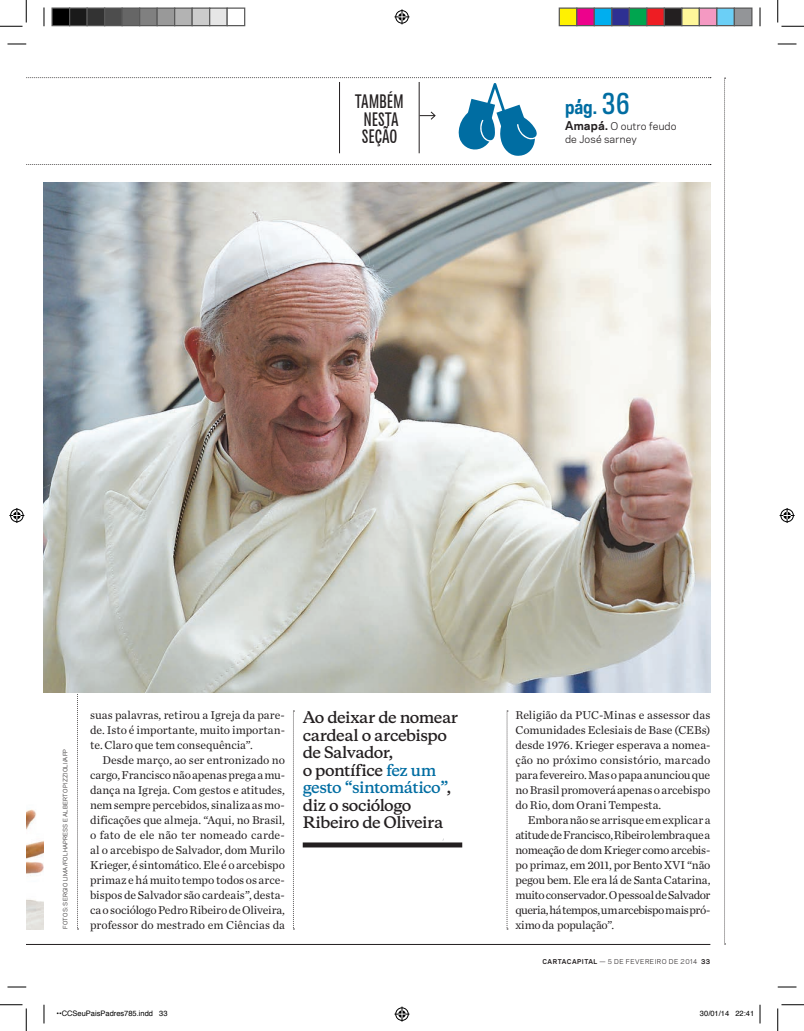
<style>
.page{position:relative;width:804px;height:1031px;background:#fff}
.page>*{position:absolute;margin:0;border:0;box-sizing:border-box;transform-origin:0 0}
.t1{font:19.38px/17.5px "Chartwell Bars";letter-spacing:-.005em;color:#231f20;text-align:center}
.t2{font:700 18.75px "Galaxie Polaris Condensed";color:#006da2}
.t3{font:600 15px/17.5px "Galaxie Copernicus";letter-spacing:-.035em;color:#231f20}
.t4{font:11.88px/15px "Chronicle Text G1";letter-spacing:-.005em;color:#231f20;text-align:justify}
.t5{font:10px/12.5px "Galaxie Polaris";letter-spacing:.02em;color:#231f20}
.t6{font:7.5px "Helvetica";color:#000}
.t7{font:6.25px "Galaxie Polaris";letter-spacing:.08em;color:#231f20}
.t8{font:5.62px "Galaxie Polaris";letter-spacing:.03em;color:#231f20}
.s1{font-weight:500;font-size:27.5px}
.s2{font-weight:700;font-size:11.25px}
.s3{color:#006da2}
.s4{font-weight:700}
</style>
<div class="page">
<svg style="left:26px;top:164px;width:685px;height:1px"></svg>
<svg style="left:724px;top:78px;width:1px;height:866px"></svg>
<svg style="left:77px;top:692px;width:2px;height:237px"></svg>
<svg style="left:293px;top:710px;width:1px;height:219px"></svg>
<svg style="left:506px;top:710px;width:2px;height:219px"></svg>
<div style="left:303px;top:842px;width:159px;height:5px;background:#231f20"></div>
<img style="left:44px;top:183px;width:666px;height:509px">
<svg style="left:26px;top:77px;width:685px;height:79px"></svg>
<hr style="left:26px;top:944px;width:684px;height:1px;background:#231f20">
<img style="left:26px;top:809px;width:18px;height:120px">
<svg style="left:8px;top:43px;width:18px;height:2px"></svg>
<svg style="left:777px;top:43px;width:19px;height:2px"></svg>
<svg style="left:8px;top:986px;width:18px;height:1px"></svg>
<svg style="left:777px;top:986px;width:19px;height:1px"></svg>
<svg style="left:43px;top:7px;width:2px;height:19px"></svg>
<svg style="left:43px;top:1004px;width:2px;height:19px"></svg>
<svg style="left:759px;top:7px;width:2px;height:19px"></svg>
<svg style="left:759px;top:1004px;width:2px;height:19px"></svg>
<svg style="left:0;top:0;width:27px;height:27px"></svg>
<svg style="left:0;top:1004px;width:27px;height:26px"></svg>
<svg style="left:777px;top:0;width:27px;height:27px"></svg>
<svg style="left:777px;top:1004px;width:27px;height:26px"></svg>
<svg style="left:394px;top:9px;width:15px;height:15px"></svg>
<svg style="left:394px;top:1006px;width:15px;height:15px"></svg>
<svg style="left:9px;top:508px;width:15px;height:15px"></svg>
<svg style="left:779px;top:508px;width:15px;height:15px"></svg>
<div style="left:52px;top:8px;width:18px;height:18px;background:#000"></div>
<div style="left:51px;top:7px;width:19px;height:19px;border:1px solid #595959"></div>
<div style="left:70px;top:8px;width:17px;height:18px;background:#1a1a1a"></div>
<div style="left:69px;top:7px;width:19px;height:19px;border:1px solid #595959"></div>
<div style="left:87px;top:8px;width:18px;height:18px;background:#333"></div>
<div style="left:86px;top:7px;width:19px;height:19px;border:1px solid #595959"></div>
<div style="left:105px;top:8px;width:17px;height:18px;background:#4d4d4d"></div>
<div style="left:104px;top:7px;width:19px;height:19px;border:1px solid #595959"></div>
<div style="left:122px;top:8px;width:18px;height:18px;background:#666"></div>
<div style="left:121px;top:7px;width:19px;height:19px;border:1px solid #595959"></div>
<div style="left:140px;top:8px;width:17px;height:18px;background:#808080"></div>
<div style="left:139px;top:7px;width:19px;height:19px;border:1px solid #595959"></div>
<div style="left:157px;top:8px;width:18px;height:18px;background:#999"></div>
<div style="left:156px;top:7px;width:19px;height:19px;border:1px solid #595959"></div>
<div style="left:175px;top:8px;width:17px;height:18px;background:#b3b3b3"></div>
<div style="left:174px;top:7px;width:19px;height:19px;border:1px solid #595959"></div>
<div style="left:192px;top:8px;width:18px;height:18px;background:#ccc"></div>
<div style="left:191px;top:7px;width:19px;height:19px;border:1px solid #595959"></div>
<div style="left:210px;top:8px;width:17px;height:18px;background:#e6e6e6"></div>
<div style="left:209px;top:7px;width:19px;height:19px;border:1px solid #595959"></div>
<div style="left:226px;top:7px;width:19px;height:19px;border:1px solid #595959"></div>
<div style="left:559px;top:8px;width:18px;height:18px;background:#fff101"></div>
<div style="left:558px;top:7px;width:19px;height:19px;border:1px solid #595959"></div>
<div style="left:577px;top:8px;width:17px;height:18px;background:#ed028c"></div>
<div style="left:576px;top:7px;width:19px;height:19px;border:1px solid #595959"></div>
<div style="left:594px;top:8px;width:18px;height:18px;background:#00aeef"></div>
<div style="left:593px;top:7px;width:19px;height:19px;border:1px solid #595959"></div>
<div style="left:612px;top:8px;width:17px;height:18px;background:#2e3092"></div>
<div style="left:611px;top:7px;width:19px;height:19px;border:1px solid #595959"></div>
<div style="left:629px;top:8px;width:18px;height:18px;background:#00a54f"></div>
<div style="left:628px;top:7px;width:19px;height:19px;border:1px solid #595959"></div>
<div style="left:647px;top:8px;width:17px;height:18px;background:#ee1d23"></div>
<div style="left:646px;top:7px;width:19px;height:19px;border:1px solid #595959"></div>
<div style="left:664px;top:8px;width:18px;height:18px;background:#231f20"></div>
<div style="left:663px;top:7px;width:19px;height:19px;border:1px solid #595959"></div>
<div style="left:682px;top:8px;width:17px;height:18px;background:#fff79a"></div>
<div style="left:681px;top:7px;width:19px;height:19px;border:1px solid #595959"></div>
<div style="left:699px;top:8px;width:18px;height:18px;background:#f499c2"></div>
<div style="left:698px;top:7px;width:19px;height:19px;border:1px solid #595959"></div>
<div style="left:717px;top:8px;width:17px;height:18px;background:#6bcff6"></div>
<div style="left:716px;top:7px;width:19px;height:19px;border:1px solid #595959"></div>
<div style="left:734px;top:8px;width:18px;height:18px;background:#939598"></div>
<div style="left:733px;top:7px;width:19px;height:19px;border:1px solid #595959"></div>
<h1 class="t1" style="left:355px;top:92px;width:50px">TAMBÉM<br>NESTA<br>SEÇÃO</h1>
<h2 class="t2" style="left:565px;top:94px;width:66px">pág. <span class="s1">36</span></h2>
<p class="t5" style="left:565px;top:120px;width:113px"><span class="s2">Amapá.</span> O outro feudo de José sarney</p>
<p class="t8" style="left:61px;top:928px;width:181px;rotate:-90deg">FOTOS: SERGIO LIMA/FOLHAPRESS E ALBERTO PIZZIOLI/AFP</p>
<p class="t4" style="left:90px;top:707px;width:196px">suas palavras, retirou a Igreja da pare&shy;de. Isto é importante, muito importan&shy;te. Claro que tem consequência”.</p>
<p class="t4" style="left:90px;top:752px;width:196px;text-indent:12px">Desde março, ao ser entronizado no cargo, Francisco não apenas prega a mu&shy;dança na Igreja. Com gestos e atitudes, nem sempre percebidos, sinaliza as mo&shy;dificações que almeja. “Aqui, no Brasil, o fato de ele não ter nomeado carde&shy;al o arcebispo de Salvador, dom Murilo Krieger, é sintomático. Ele é o arcebispo primaz e há muito tempo todos os arce&shy;bispos de Salvador são cardeais”, desta&shy;ca o sociólogo Pedro Ribeiro de Oliveira, professor do mestrado em Ciências da</p>
<p class="t3" style="left:303px;top:709px;width:157px">Ao deixar de nomear cardeal o arcebispo de Salvador,<br>o pontífice <span class="s3">fez um gesto “sintomático”</span>, diz o sociólogo<br>Ribeiro de Oliveira</p>
<p class="t4" style="left:515px;top:707px;width:196px">Religião da PUC-Minas e assessor das Comunidades Eclesiais de Base (CEBs) desde 1976. Krieger esperava a nomea&shy;ção no próximo consistório, marcado para fevereiro. Mas o papa anunciou que no Brasil promoverá apenas o arcebispo do Rio, dom Orani Tempesta.</p>
<p class="t4" style="left:515px;top:812px;width:196px;text-indent:12px">Embora não se arrisque em explicar a atitude de Francisco, Ribeiro lembra que a nomeação de dom Krieger como arcebis&shy;po primaz, em 2011, por Bento XVI “não pegou bem. Ele era lá de Santa Catarina, muito conservador. O pessoal de Salvador queria, há tempos, um arcebispo mais pró&shy;ximo da população”.</p>
<p class="t7" style="left:542px;top:957px;width:169px"><span class="s4">CARTACAPITAL</span> — 5 DE FEVEREIRO DE 2014 <span class="s4">33</span></p>
<p class="t6" style="left:56px;top:1007px;width:113px">••CCSeuPaisPadres785.indd 33</p>
<p class="t6" style="left:700px;top:1007px;width:56px">30/01/14 22:41</p>
</div>
